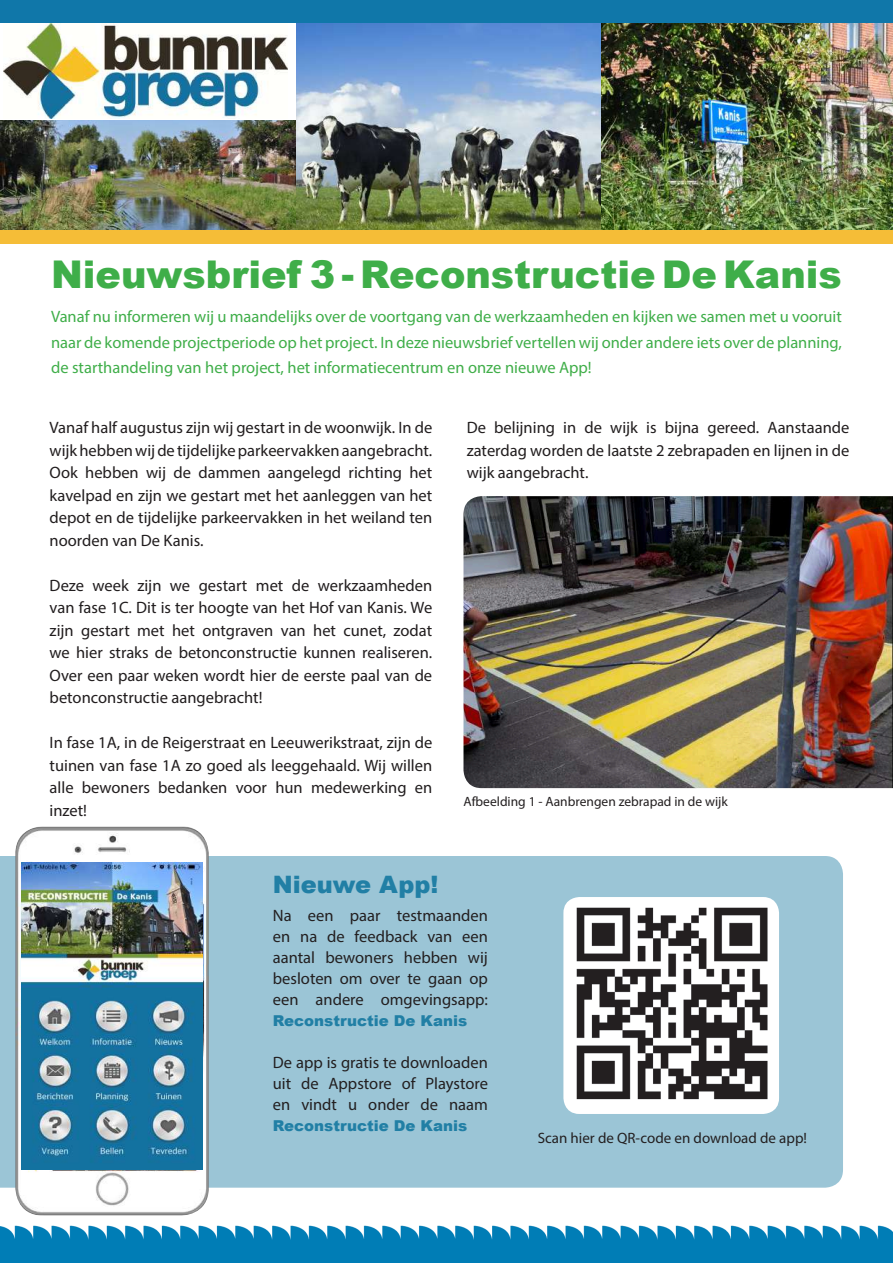
<style>
.page{position:relative;width:893px;height:1263px;background:#fff}
.page>*{position:absolute;margin:0;border:0;box-sizing:border-box;transform-origin:0 0}
.t1{font:900 38.25px "Arial";color:#3fae49}
.t2{font:900 24px "Arial";color:#217fa5}
.t3{font:16.5px/22.5px "Myriad Pro";color:#211d1e;text-align:justify}
.t4{font:16.5px/25.5px "Myriad Pro";color:#3fae49;text-align:justify}
.t5{font:16.5px/21px "Myriad Pro";color:#231f20;text-align:justify}
.t6{font:900 15px "Arial";color:#217fa5}
.t7{font:15px "Myriad Pro";color:#231f20}
.t8{font:13.5px "Myriad Pro";color:#231f20}
.s1{color:#40ae49}
</style>
<div class="page">
<img style="left:295px;top:22px;width:307px;height:208px">
<img style="left:0;top:120px;width:295px;height:110px">
<img style="left:602px;top:22px;width:291px;height:208px">
<svg style="left:0;top:22px;width:295px;height:1px"></svg>
<div style="left:0;top:0;width:893px;height:22px;background:#1077a9"></div>
<img style="left:3px;top:23px;width:285px;height:96px">
<div style="left:0;top:230px;width:893px;height:13px;background:#f5bd37"></div>
<img style="left:0;top:1226px;width:892px;height:37px">
<div style="left:0;top:856px;width:843px;height:332px;background:#9bc5d6"></div>
<img style="left:15px;top:826px;width:194px;height:389px">
<img style="left:22px;top:863px;width:181px;height:306px">
<img style="left:463px;top:496px;width:430px;height:292px">
<img style="left:563px;top:897px;width:216px;height:217px">
<h1 class="t1" style="left:51px;top:247px;width:792px">Nieuwsbrief 3 - Reconstructie De Kanis</h1>
<p class="t4" style="left:51px;top:304px;width:792px">Vanaf nu informeren wij u maandelijks over de voortgang van de werkzaamheden en kijken we samen met u vooruit naar de komende projectperiode op het project. In deze nieuwsbrief vertellen wij onder andere iets over de planning, de starthandeling van het project, het informatiecentrum <span class="s1">en onze nieuwe App!</span></p>
<p class="t3" style="left:50px;top:416px;width:384px">Vanaf half augustus zijn wij gestart in de woonwijk. In de wijk hebben wij de tijdelijke parkeervakken aangebracht.<br>Ook hebben wij de dammen aangelegd richting het kavelpad en zijn we gestart met het aanleggen van het depot en de tijdelijke parkeervakken in het weiland ten noorden van De Kanis.</p>
<p class="t3" style="left:50px;top:574px;width:384px">Deze week zijn we gestart met de werkzaamheden van fase 1C. Dit is ter hoogte van het Hof van Kanis. We zijn gestart met het ontgraven van het cunet, zodat we hier straks de betonconstructie kunnen realiseren.<br>Over een paar weken wordt hier de eerste paal van de betonconstructie aangebracht!</p>
<p class="t3" style="left:50px;top:731px;width:384px">In fase 1A, in de Reigerstraat en Leeuwerikstraat, zijn de tuinen van fase 1A zo goed als leeggehaald. Wij willen alle bewoners bedanken voor hun medewerking en inzet!</p>
<p class="t3" style="left:467px;top:416px;width:384px">De belijning in de wijk is bijna gereed. Aanstaande zaterdag worden de laatste 2 zebrapaden en lijnen in de wijk aangebracht.</p>
<p class="t8" style="left:463px;top:793px;width:266px">Afbeelding 1 - Aanbrengen zebrapad in de wijk</p>
<h2 class="t2" style="left:273px;top:867px;width:167px">Nieuwe App!</h2>
<p class="t5" style="left:273px;top:905px;width:217px">Na een paar testmaanden en na de feedback van een aantal bewoners hebben wij besloten om over te gaan op een andere omgevingsapp:</p>
<p class="t6" style="left:273px;top:1010px;width:196px">Reconstructie De Kanis</p>
<p class="t5" style="left:273px;top:1052px;width:217px">De app is gratis te downloaden uit de Appstore of Playstore en vindt u onder de naam</p>
<p class="t6" style="left:273px;top:1115px;width:196px">Reconstructie De Kanis</p>
<p class="t7" style="left:538px;top:1129px;width:271px">Scan hier de QR-code en download de app!</p>
</div>
